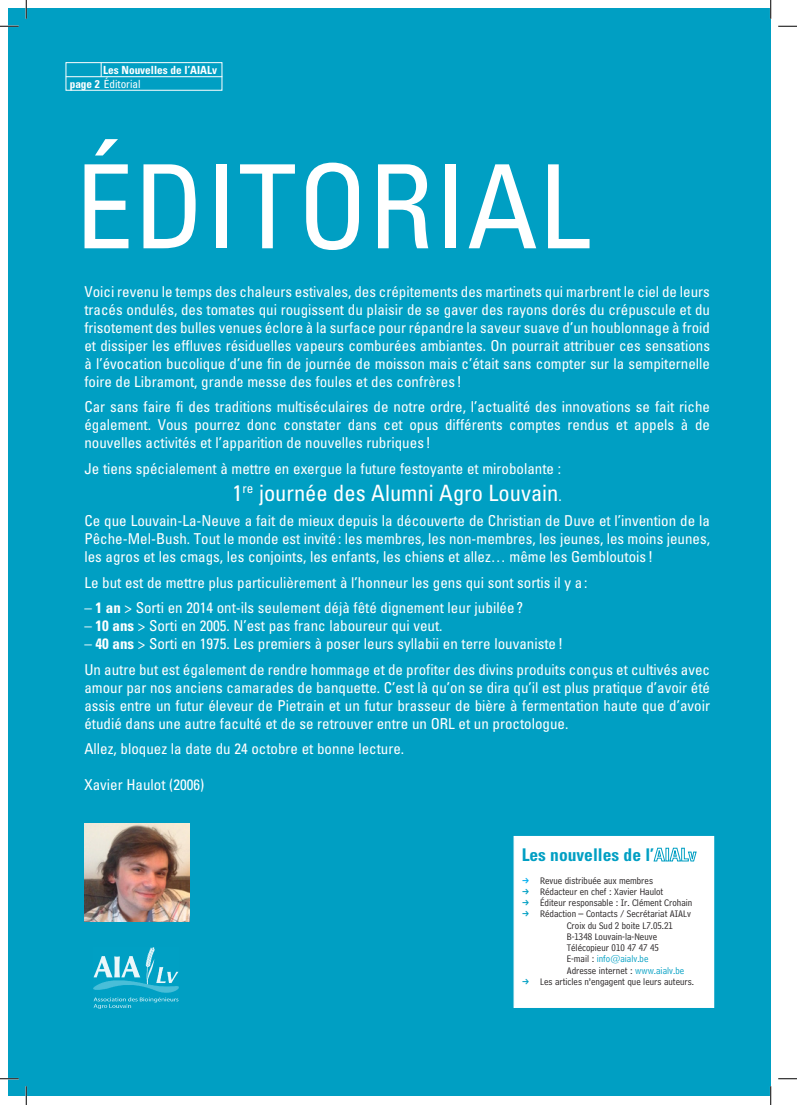
<style>
.page{position:relative;width:797px;height:1105px;background:#fff}
.page>*{position:absolute;margin:0;border:0;box-sizing:border-box;transform-origin:0 0}
.t1{font:condensed 116.25px "Univers";color:#fff}
.t2{font:condensed 22.5px "Univers";color:#fff}
.t3{font:700 condensed 17.5px "Univers";color:#009fc3}
.t4{font:condensed 15px/18px "Univers";color:#fff;text-align:justify}
.t5{font:700 condensed 11.25px/13.8px "Univers";color:#fff}
.t6{font:10px "Bell Centennial BT Address";color:#231f20}
.t7{font:10px "Bell Centennial BT Address";color:#009fc3}
.s1{font-weight:400}
.s2{font-size:15px}
.s3{font-weight:700}
.s4{color:#231f20}
.s5{color:#009fc3}
</style>
<div class="page">
<div style="left:9px;top:9px;width:761px;height:1087px;background:#009fc3"></div>
<div style="left:66px;top:62px;width:156px;height:29px;border:1px solid #fff"></div>
<hr style="left:66px;top:76px;width:156px;height:1px;background:#fff">
<svg style="left:101px;top:63px;width:1px;height:13px"></svg>
<img style="left:94px;top:947px;width:85px;height:62px">
<div style="left:513px;top:836px;width:201px;height:172px;background:#fff;border:1px solid #fff"></div>
<svg style="left:653px;top:848px;width:43px;height:14px"></svg>
<img style="left:84px;top:824px;width:105px;height:98px">
<svg style="left:0;top:25px;width:19px;height:2px"></svg>
<svg style="left:778px;top:25px;width:19px;height:2px"></svg>
<svg style="left:0;top:1078px;width:19px;height:1px"></svg>
<svg style="left:778px;top:1078px;width:19px;height:1px"></svg>
<svg style="left:25px;top:0;width:2px;height:19px"></svg>
<svg style="left:25px;top:1086px;width:2px;height:19px"></svg>
<svg style="left:770px;top:0;width:1px;height:19px"></svg>
<svg style="left:770px;top:1086px;width:1px;height:19px"></svg>
<p class="t5" style="left:70px;top:63px;width:149px;text-indent:33px">Les Nouvelles de l’AIALv page 2 <span class="s1">Éditorial</span></p>
<h1 class="t1" style="left:75px;top:133px;width:454px">éd itorial</h1>
<p class="t4" style="left:84px;top:282px;width:627px">Voici revenu le temps des chaleurs estivales, des crépitements des martinets qui marbrent le ciel de leurs tracés ondulés, des tomates qui rougissent du plaisir de se gaver des rayons dorés du crépuscule et du frisotement des bulles venues éclore à la surface pour répandre la saveur suave d’un houblonnage à froid et dissiper les effluves résiduelles vapeurs comburées ambiantes. On pourrait attribuer ces sensations à l’évocation bucolique d’une fin de journée de moisson mais c’était sans compter sur la sempiternelle foire de Libramont, grande messe des foules et des confrères !</p>
<p class="t4" style="left:84px;top:397px;width:627px">Car sans faire fi des traditions multiséculaires de notre ordre, l’actualité des innovations se fait riche également. Vous pourrez donc constater dans cet opus différents comptes rendus et appels à de nouvelles activités et l’apparition de nouvelles rubriques !</p>
<p class="t4" style="left:84px;top:459px;width:478px">Je tiens spécialement à mettre en exergue la future festoyante et mirobolante :</p>
<h2 class="t2" style="left:232px;top:478px;width:331px">1<sup>re</sup> journée des Alumni Agro Louvain<span class="s2">.</span></h2>
<p class="t4" style="left:84px;top:511px;width:627px">Ce que Louvain-La-Neuve a fait de mieux depuis la découverte de Christian de Duve et l’invention de la Pêche-Mel-Bush. Tout le monde est invité: les membres, les non-membres, les jeunes, les moins jeunes, les agros et les cmags, les conjoints, les enfants, les chiens et allez… même les Gembloutois !</p>
<p class="t4" style="left:84px;top:573px;width:504px">Le but est de mettre plus particulièrement à l’honneur les gens qui sont sortis il y a :</p>
<p class="t4" style="left:84px;top:598px;width:440px">– <span class="s3">1 an</span> &gt; Sorti en 2014 ont-ils seulement déjà fêté dignement leur jubilée ?</p>
<p class="t4" style="left:84px;top:616px;width:360px">– <span class="s3">10 ans</span> &gt; Sorti en 2005. N’est pas franc laboureur qui veut.</p>
<p class="t4" style="left:84px;top:631px;width:627px;line-height:25.5px">– <span class="s3">40 ans</span> &gt; Sorti en 1975. Les premiers à poser leurs syllabii en terre louvaniste !<br>Un autre but est également de rendre hommage et de profiter des divins produits conçus et cultivés avec</p>
<p class="t4" style="left:84px;top:678px;width:627px">amour par nos anciens camarades de banquette. C’est là qu’on se dira qu’il est plus pratique d’avoir été assis entre un futur éleveur de Pietrain et un futur brasseur de bière à fermentation haute que d’avoir étudié dans une autre faculté et de se retrouver entre un ORL et un proctologue.</p>
<p class="t4" style="left:84px;top:739px;width:321px">Allez, bloquez la date du 24 octobre et bonne lecture.</p>
<p class="t4" style="left:84px;top:775px;width:121px">Xavier Haulot (2006)</p>
<p class="t3" style="left:521px;top:844px;width:134px">Les nouvelles de l’</p>
<p class="t6" style="left:540px;top:874px;width:114px">Revue distribuée aux membres</p>
<p class="t6" style="left:540px;top:886px;width:125px">Rédacteur en chef : Xavier Haulot</p>
<p class="t6" style="left:540px;top:897px;width:154px">éditeur responsable : Ir. Clément Crohain</p>
<p class="t6" style="left:540px;top:908px;width:152px">Rédaction – Contacts / Secrétariat AIALv</p>
<p class="t6" style="left:566px;top:919px;width:108px">Croix du Sud 2 boite L7.05.21</p>
<p class="t6" style="left:566px;top:931px;width:92px">B-1348 Louvain-la-Neuve</p>
<p class="t6" style="left:566px;top:942px;width:94px">Télécopieur 010 47 47 45</p>
<p class="t7" style="left:566px;top:953px;width:83px"><span class="s4">E-mail :</span> info@aialv.be</p>
<p class="t6" style="left:566px;top:964px;width:119px">Adresse internet : <span class="s5">www.aialv.be</span></p>
<p class="t6" style="left:540px;top:976px;width:155px">Les articles n’engagent que leurs auteurs.</p>
</div>
